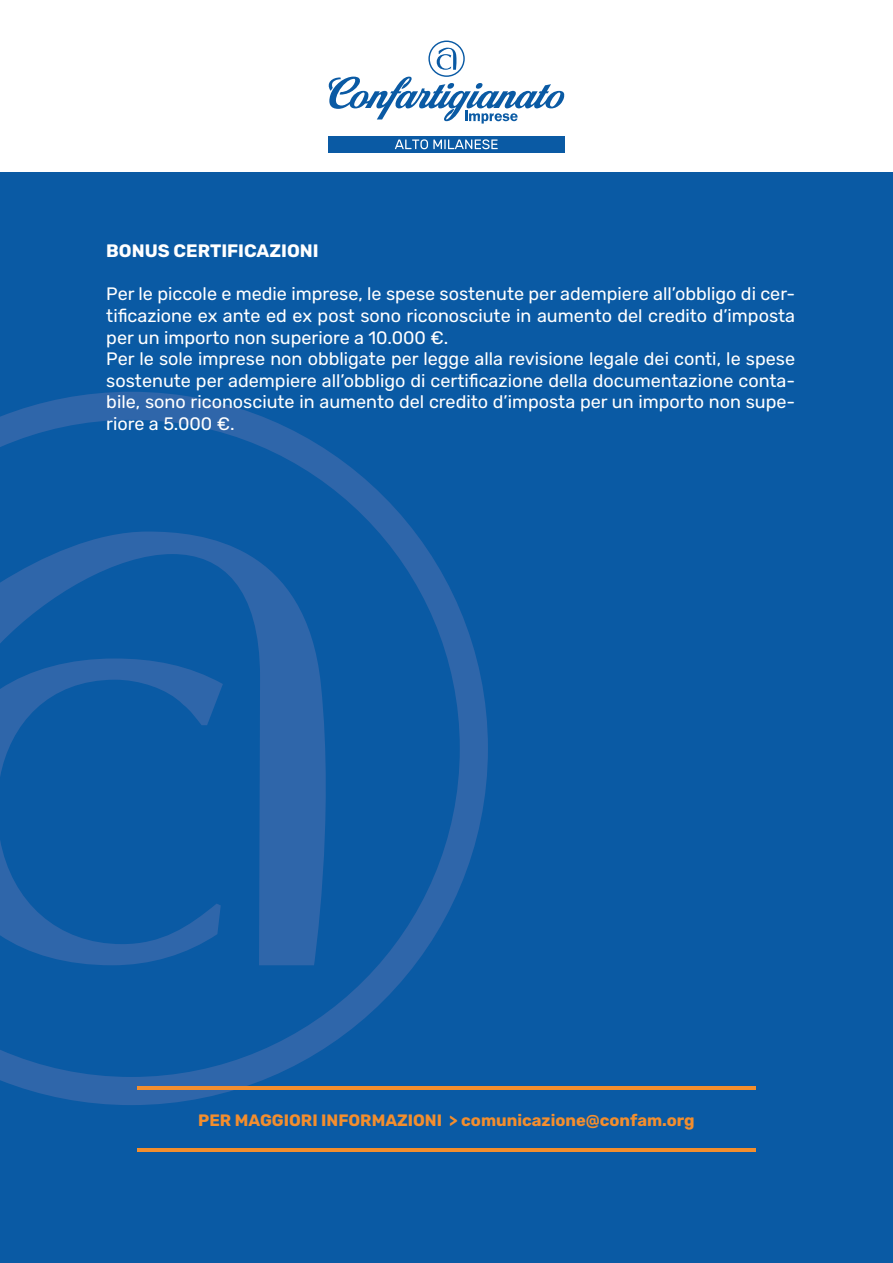
<style>
.page{position:relative;width:893px;height:1263px;background:#fff}
.page>*{position:absolute;margin:0;border:0;box-sizing:border-box;transform-origin:0 0}
.t1{font:18px/21.6px "Rubik";color:#fff}
.t2{font:700 18px "Rubik";color:#fff}
.t3{font:700 16.5px "Rubik";color:#f38e2e}
</style>
<div class="page">
<div style="left:0;top:172px;width:893px;height:1091px;background:#0a5aa4"></div>
<svg style="left:0;top:392px;width:488px;height:713px"></svg>
<svg style="left:0;top:531px;width:335px;height:434px"></svg>
<svg style="left:328px;top:41px;width:237px;height:83px"></svg>
<div style="left:328px;top:136px;width:237px;height:17px;background:#0a5aa4"></div>
<svg style="left:395px;top:139px;width:103px;height:10px"></svg>
<hr style="left:137px;top:1086px;width:619px;height:3px;background:#f38e2e">
<hr style="left:137px;top:1148px;width:619px;height:3px;background:#f38e2e">
<p class="t2" style="left:106px;top:240px;width:214px">BONUS CERTIFICAZIONI</p>
<p class="t1" style="left:106px;top:284px;width:690px">Per le piccole e medie imprese, le spese sostenute per adempiere all’obbligo di cer&shy;tificazione ex ante ed ex post sono riconosciute in aumento del credito d’imposta per un importo non superiore a 10.000 €.<br>Per le sole imprese non obbligate per legge alla revisione legale dei conti, le spese sostenute per adempiere all’obbligo di certificazione della documentazione conta&shy;bile, sono riconosciute in aumento del credito d’imposta per un importo non supe&shy;riore a 5.000 €.</p>
<p class="t3" style="left:198px;top:1110px;width:498px">PER MAGGIORI INFORMAZIONI &gt; comunicazione@confam.org</p>
</div>
